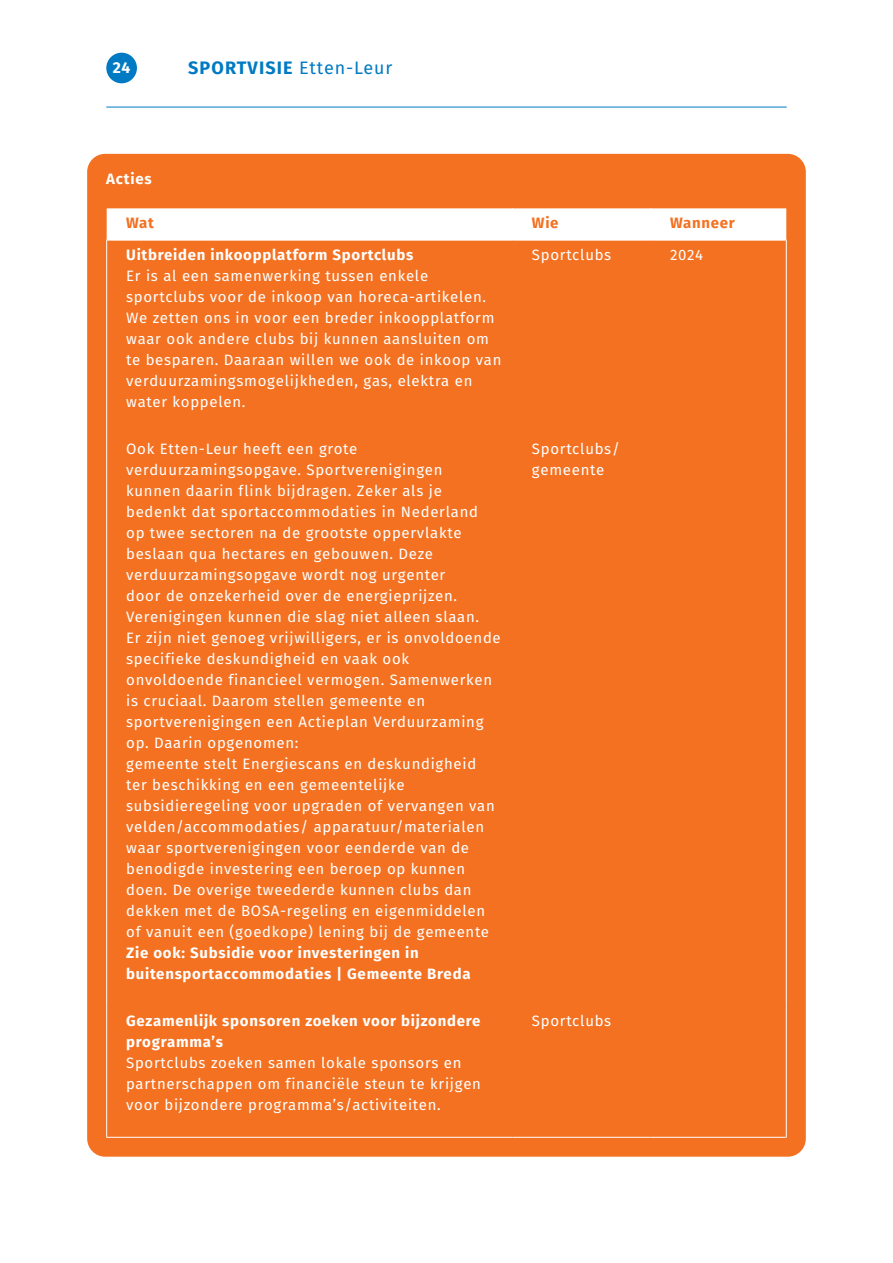
<style>
.page{position:relative;width:893px;height:1263px;background:#fff}
.page>*{position:absolute;margin:0;border:0;box-sizing:border-box;transform-origin:0 0}
.t1{font:700 18px "Fira Sans";letter-spacing:.06em;color:#007ac2}
.t2{font:700 15.75px "Fira Sans";color:#fff}
.t3{font:15px/21px "Fira Sans";letter-spacing:.05em;color:#fff}
.t4{font:700 15px/21px "Fira Sans";letter-spacing:.05em;color:#fff}
.t5{font:700 15px "Fira Sans";letter-spacing:.05em;color:#f37121}
.s1{font-weight:400}
.s2{font-weight:700}
</style>
<div class="page">
<div style="left:106px;top:53px;width:31px;height:30px;background:#007ac2;border-radius:50%"></div>
<hr style="left:106px;top:107px;width:681px;height:1px;background:#007ac2">
<div style="left:87px;top:154px;width:719px;height:1003px;background:#f37121;border-radius:18px"></div>
<div style="left:107px;top:208px;width:679px;height:32px;background:#fff"></div>
<hr style="left:512px;top:208px;width:1px;height:32px;background:#fff">
<hr style="left:650px;top:208px;width:1px;height:32px;background:#fff">
<hr style="left:106px;top:240px;width:406px;height:1px;background:#fff">
<hr style="left:106px;top:240px;width:1px;height:194px;background:#fff">
<hr style="left:512px;top:240px;width:139px;height:1px;background:#fff">
<hr style="left:651px;top:240px;width:136px;height:1px;background:#fff">
<hr style="left:786px;top:240px;width:1px;height:194px;background:#fff">
<hr style="left:106px;top:434px;width:1px;height:572px;background:#fff">
<hr style="left:786px;top:434px;width:1px;height:572px;background:#fff">
<hr style="left:106px;top:1006px;width:1px;height:131px;background:#fff">
<hr style="left:786px;top:1006px;width:1px;height:131px;background:#fff">
<hr style="left:106px;top:1137px;width:406px;height:1px;background:#fff">
<hr style="left:512px;top:1137px;width:139px;height:1px;background:#fff">
<hr style="left:651px;top:1137px;width:136px;height:1px;background:#fff">
<p class="t2" style="left:113px;top:55px;width:19px">24</p>
<p class="t1" style="left:188px;top:52px;width:206px">SPORTVISIE <span class="s1">Etten-Leur</span></p>
<p class="t4" style="left:106px;top:167px;width:47px">Acties</p>
<p class="t5" style="left:126px;top:211px;width:29px">Wat</p>
<p class="t5" style="left:532px;top:211px;width:28px">Wie</p>
<p class="t5" style="left:670px;top:211px;width:66px">Wanneer</p>
<p class="t4" style="left:126px;top:243px;width:289px">Uitbreiden inkoopplatform Sportclubs</p>
<p class="t3" style="left:126px;top:265px;width:377px">Er is al een samenwerking tussen enkele sportclubs voor de inkoop van horeca-artikelen.<br>We zetten ons in voor een breder inkoopplatform waar ook andere clubs bij kunnen aansluiten om te besparen. Daaraan willen we ook de inkoop van verduurzamingsmogelijkheden, gas, elektra en water koppelen.</p>
<p class="t3" style="left:532px;top:244px;width:81px">Sportclubs</p>
<p class="t3" style="left:670px;top:244px;width:34px">2024</p>
<p class="t3" style="left:126px;top:438px;width:354px">Ook Etten-Leur heeft een grote verduurzamingsopgave. Sportverenigingen kunnen daarin flink bijdragen. Zeker als je bedenkt dat sportaccommodaties in Nederland op twee sectoren na de grootste oppervlakte beslaan qua hectares en gebouwen. Deze verduurzamingsopgave wordt nog urgenter door de onzekerheid over de energieprijzen.<br>Verenigingen kunnen die slag niet alleen slaan.</p>
<p class="t3" style="left:126px;top:627px;width:376px">Er zijn niet genoeg vrijwilligers, er is onvoldoende specifieke deskundigheid en vaak ook onvoldoende financieel vermogen. Samenwerken is cruciaal. Daarom stellen gemeente en sportverenigingen een Actieplan Verduurzaming op. Daarin opgenomen:</p>
<p class="t3" style="left:126px;top:753px;width:370px">gemeente stelt Energiescans en deskundigheid ter beschikking en een gemeentelijke subsidieregeling voor upgraden of vervangen van velden/accommodaties/ apparatuur/materialen waar sportverenigingen voor eenderde van de benodigde investering een beroep op kunnen doen. De overige tweederde kunnen clubs dan dekken met de BOSA-regeling en eigenmiddelen of vanuit een (goedkope) lening bij de gemeente <span class="s2">Zie ook: Subsidie voor investeringen in buitensportaccommodaties | Gemeente Breda</span></p>
<p class="t4" style="left:126px;top:1009px;width:356px">Gezamenlijk sponsoren zoeken voor bijzondere programma’s</p>
<p class="t3" style="left:126px;top:1052px;width:356px">Sportclubs zoeken samen lokale sponsors en partnerschappen om financiële steun te krijgen voor bijzondere programma’s/activiteiten.</p>
<p class="t3" style="left:532px;top:438px;width:89px">Sportclubs/</p>
<p class="t3" style="left:532px;top:459px;width:74px">gemeente</p>
<p class="t3" style="left:532px;top:1010px;width:81px">Sportclubs</p>
</div>
